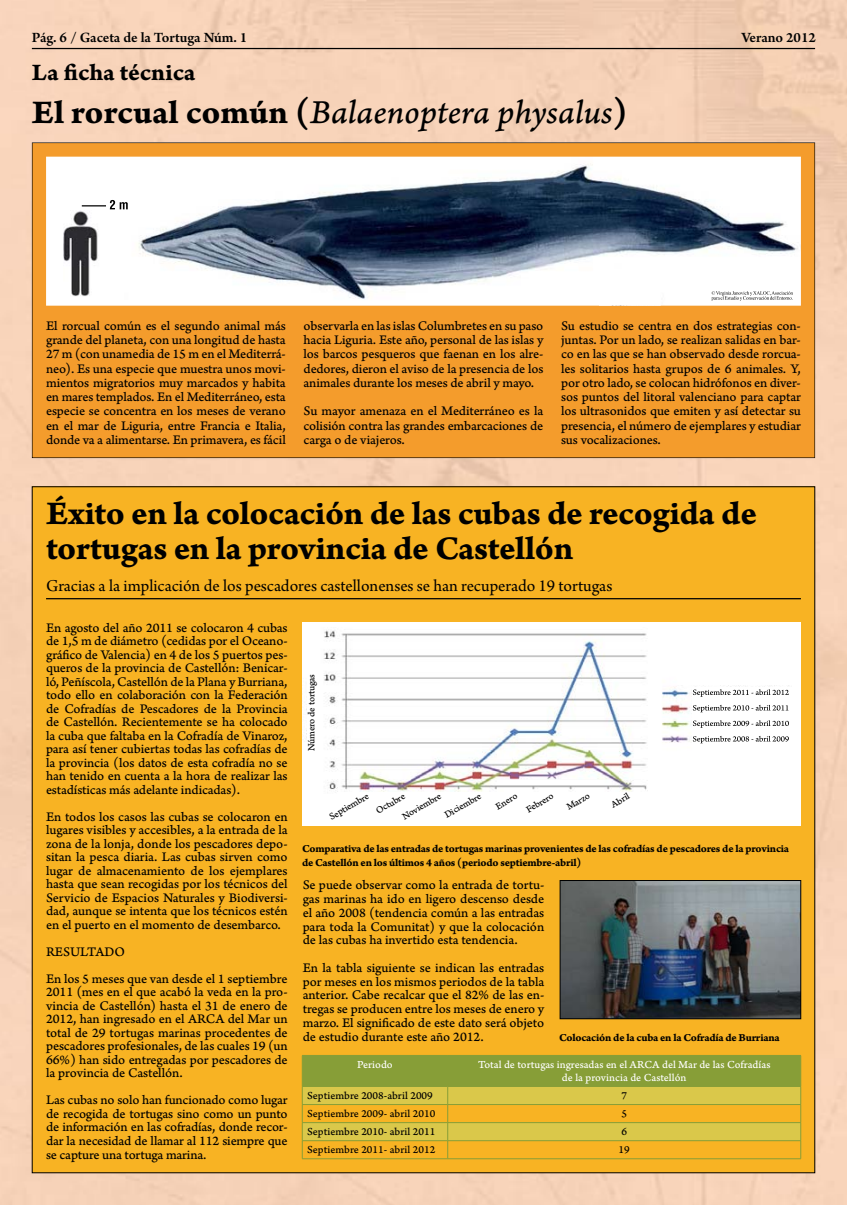
<style>
.page{position:relative;width:847px;height:1205px;background:#fff}
.page>*{position:absolute;margin:0;border:0;box-sizing:border-box;transform-origin:0 0}
.t1{font:35px/35px "Arno Pro Bold Caption";letter-spacing:-.01em;color:#000}
.t2{font:35px "Arno Pro Italic Caption";letter-spacing:-.005em;color:#000}
.t3{font:25px "Arno Pro Bold Caption";letter-spacing:-.005em;color:#000}
.t4{font:17.5px "Arno Pro";color:#000}
.t5{font:600 15px "Arno Pro";letter-spacing:-.005em;color:#000}
.t6{font:13.75px/13.5px "Arno Pro Caption";letter-spacing:-.01em;color:#000;text-align:justify}
.t7{font:11.25px/13.5px "Arno Pro Bold Caption";letter-spacing:-.02em;color:#000}
.t8{font:11.25px "Arno Pro Caption";color:#000}
.t9{font:11.25px/13.5px "Arno Pro Caption";color:#fff;text-align:center}
.t10{font:10px/18.1px "Arno Pro Caption";letter-spacing:-.03em;color:#000}
.s1{font-family:"Arno Pro Bold Caption"}
</style>
<div class="page">
<img style="left:0;top:0;width:847px;height:1205px">
<div style="left:32px;top:142px;width:783px;height:316px;background:#f49c2c"></div>
<hr style="left:32px;top:48px;width:783px;height:1px;background:#000">
<img style="left:46px;top:157px;width:755px;height:149px">
<div style="left:32px;top:487px;width:783px;height:686px;background:#f8b323"></div>
<hr style="left:46px;top:598px;width:755px;height:1px;background:#000">
<svg style="left:302px;top:1055px;width:499px;height:103px"></svg>
<hr style="left:302px;top:1158px;width:146px;height:1px;background:#879e37">
<hr style="left:448px;top:1158px;width:353px;height:1px;background:#879e37">
<img style="left:562px;top:882px;width:237px;height:135px">
<div style="left:560px;top:880px;width:241px;height:139px;border:1px solid #000"></div>
<svg style="left:711px;top:291px;width:82px;height:10px"></svg>
<img style="left:64px;top:210px;width:35px;height:86px">
<svg style="left:82px;top:200px;width:46px;height:9px"></svg>
<img style="left:302px;top:622px;width:499px;height:203px">
<div style="left:308px;top:671px;width:15px;height:80px;background:#fff"></div>
<div style="left:692px;top:687px;width:101px;height:59px;background:#fff"></div>
<div style="left:692px;top:687px;width:102px;height:60px;border:1px solid #fff"></div>
<div style="left:337px;top:793px;width:314px;height:12px;background:#fff"></div>
<div style="left:337px;top:792px;width:314px;height:14px;border:1px solid #fff"></div>
<div style="left:328px;top:792px;width:302px;height:28px;background:#fff"></div>
<svg style="left:691px;top:734px;width:98px;height:9px"></svg>
<svg style="left:691px;top:719px;width:98px;height:9px"></svg>
<svg style="left:691px;top:703px;width:98px;height:9px"></svg>
<svg style="left:691px;top:687px;width:101px;height:10px"></svg>
<div style="left:600px;top:269px;width:60px;height:36px;background:#fff"></div>
<div style="left:599px;top:269px;width:62px;height:37px;border:1px solid #fff"></div>
<p class="t5" style="left:32px;top:29px;width:217px">Pág. 6 / Gaceta de la Tortuga Núm. 1</p>
<p class="t5" style="left:741px;top:29px;width:76px">Verano 2012</p>
<h2 class="t3" style="left:32px;top:58px;width:165px">La ficha técnica</h2>
<h1 class="t2" style="left:32px;top:91px;width:597px"><span class="s1">El rorcual común (</span>Balaenoptera physalus<span class="s1">)</span></h1>
<p class="t6" style="left:46px;top:319px;width:241px;line-height:14.2px">el rorcual común es el segundo animal más grande del planeta, con una longitud de hasta 27 m (con unamedia de 15 m en el Mediterrá&shy;neo). es una especie que muestra unos movi&shy;mientos migratorios muy marcados y habita en mares templados. en el Mediterráneo, esta especie se concentra en los meses de verano en el mar de Liguria, entre Francia e Italia, donde va a alimentarse. en primavera, es fácil</p>
<p class="t6" style="left:304px;top:319px;width:241px;line-height:14.2px">observarla en las islas columbretes en su paso hacia Liguria. este año, personal de las islas y los barcos pesqueros que faenan en los alre&shy;dedores, dieron el aviso de la presencia de los animales durante los meses de abril y mayo.</p>
<p class="t6" style="left:304px;top:405px;width:241px;line-height:14.2px">Su mayor amenaza en el Mediterráneo es la colisión contra las grandes embarcaciones de carga o de viajeros.</p>
<p class="t6" style="left:561px;top:319px;width:241px;line-height:14.2px">Su estudio se centra en dos estrategias con&shy;juntas. Por un lado, se realizan salidas en bar&shy;co en las que se han observado desde rorcua&shy;les solitarios hasta grupos de 6 animales. Y, por otro lado, se colocan hidrófonos en diver&shy;sos puntos del litoral valenciano para captar los ultrasonidos que emiten y así detectar su presencia, el número de ejemplares y estudiar sus vocalizaciones.</p>
<h1 class="t1" style="left:46px;top:497px;width:712px">Éxito en la colocación de las cubas de recogida de tortugas en la provincia de Castellón</h1>
<p class="t4" style="left:46px;top:576px;width:568px">Gracias a la implicación de los pescadores castellonenses se han recuperado 19 tortugas</p>
<p class="t6" style="left:46px;top:621px;width:243px">en agosto del año 2011 se colocaron 4 cubas de 1,5 m de diámetro (cedidas por el oceano&shy;gráfico de Valencia) en 4 de los 5 puertos pes&shy;queros de la provincia de castellón: Benicar&shy;ló, Peñíscola, castellón de la Plana y Burriana, todo ello en colaboración con la Federación de cofradías de Pescadores de la Provincia de castellón. recientemente se ha colocado la cuba que faltaba en la cofradía de Vinaroz, para así tener cubiertas todas las cofradías de la provincia (los datos de esta cofradía no se han tenido en cuenta a la hora de realizar las estadísticas más adelante indicadas).</p>
<p class="t6" style="left:46px;top:810px;width:243px">en todos los casos las cubas se colocaron en lugares visibles y accesibles, a la entrada de la zona de la lonja, donde los pescadores depo&shy;sitan la pesca diaria. Las cubas sirven como lugar de almacenamiento de los ejemplares hasta que sean recogidas por los técnicos del Servicio de espacios Naturales y Biodiversi&shy;dad, aunque se intenta que los técnicos estén en el puerto en el momento de desembarco.</p>
<p class="t6" style="left:46px;top:939px;width:243px;line-height:27px">reSuLtado<br>en los 5 meses que van desde el 1 septiembre</p>
<p class="t6" style="left:46px;top:986px;width:243px">2011 (mes en el que acabó la veda en la pro&shy;vincia de castellón) hasta el 31 de enero de 2012, han ingresado en el arca del Mar un total de 29 tortugas marinas procedentes de pescadores profesionales, de las cuales 19 (un 66%) han sido entregadas por pescadores de la provincia de castellón.</p>
<p class="t6" style="left:46px;top:1094px;width:243px">Las cubas no solo han funcionado como lugar de recogida de tortugas sino como un punto de información en las cofradías, donde recor&shy;dar la necesidad de llamar al 112 siempre que se capture una tortuga marina.</p>
<p class="t10" style="left:303px;top:751px;width:78px;rotate:-90deg">Número de tortugas</p>
<p class="t10" style="left:399px;top:809px;width:47px;rotate:-30deg">Noviembre</p>
<p class="t10" style="left:441px;top:808px;width:44px;rotate:-30deg">diciembre</p>
<p class="t10" style="left:513px;top:787px;width:34px;text-indent:-25px;rotate:-30deg">enero<br>Feb rero</p>
<p class="t10" style="left:563px;top:800px;width:29px;rotate:-30deg">Marzo</p>
<p class="t10" style="left:607px;top:798px;width:21px;rotate:-30deg">abril</p>
<p class="t10" style="left:326px;top:810px;width:47px;rotate:-30deg">Septiembre</p>
<p class="t10" style="left:372px;top:804px;width:35px;rotate:-30deg">o ctub re</p>
<p class="t7" style="left:302px;top:842px;width:489px">Comparativa de las entradas de tortugas marinas provenientes de las cofradías de pescadores de la provincia de Castellón en los últimos 4 años (periodo septiembre-abril)</p>
<p class="t6" style="left:303px;top:879px;width:243px">Se puede observar como la entrada de tortu&shy;gas marinas ha ido en ligero descenso desde el año 2008 (tendencia común a las entradas para toda la comunitat) y que la colocación de las cubas ha invertido esta tendencia.</p>
<p class="t6" style="left:303px;top:961px;width:243px">en la tabla siguiente se indican las entradas por meses en los mismos periodos de la tabla anterior. cabe recalcar que el 82% de las en&shy;tregas se producen entre los meses de enero y marzo. el significado de este dato será objeto de estudio durante este año 2012.</p>
<p class="t7" style="left:559px;top:1031px;width:222px">Colocación de la cuba en la Cofradía de Burriana</p>
<p class="t9" style="left:357px;top:1058px;width:37px">Periodo</p>
<p class="t9" style="left:478px;top:1058px;width:294px">total de tortugas ingresadas en el arca del Mar de las cofradías de la provincia de castellón</p>
<p class="t8" style="left:307px;top:1089px;width:127px">Septiembre 2008-abril 2009</p>
<p class="t8" style="left:621px;top:1089px;width:7px">7</p>
<p class="t8" style="left:307px;top:1107px;width:130px">Septiembre 2009- abril 2010</p>
<p class="t8" style="left:621px;top:1107px;width:7px">5</p>
<p class="t8" style="left:307px;top:1125px;width:130px">Septiembre 2010- abril 2011</p>
<p class="t8" style="left:621px;top:1125px;width:7px">6</p>
<p class="t8" style="left:307px;top:1143px;width:130px">Septiembre 2011- abril 2012</p>
<p class="t8" style="left:619px;top:1143px;width:13px">19</p>
</div>
